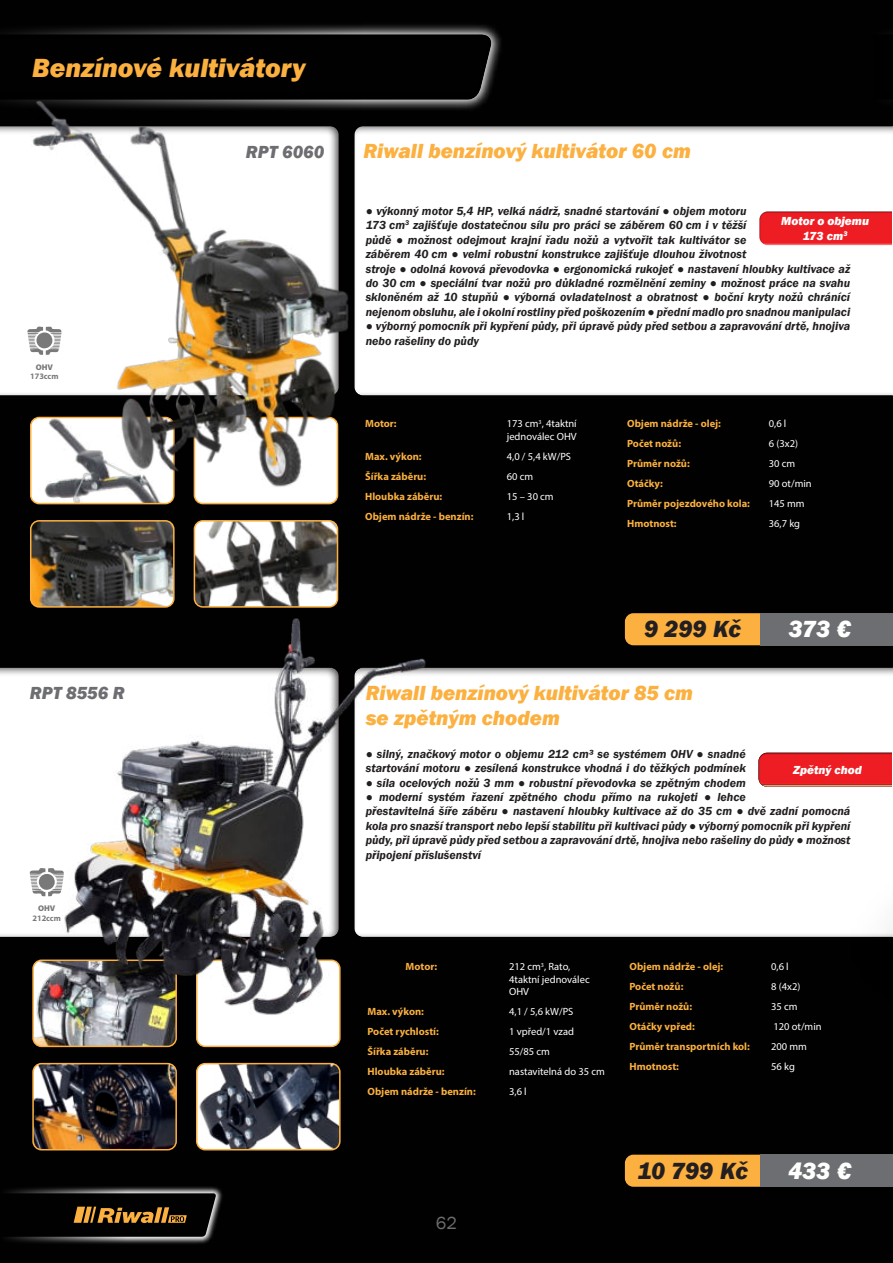
<style>
.page{position:relative;width:893px;height:1263px;background:#010101}
.page>*{position:absolute;margin:0;border:0;box-sizing:border-box;transform-origin:0 0}
.t1{font:italic 800 27px "Franklin Gothic";color:#fbb03f}
.t2{font:italic 800 24px "Franklin Gothic";color:#231f20}
.t3{font:italic 800 24px "Franklin Gothic";color:#fff}
.t4{font:italic 800 21px/25.2px "Franklin Gothic";color:#fbb03f}
.t5{font:italic 800 18px "Franklin Gothic";color:#6d6e71}
.t6{font:18px "Franklin Gothic";color:#6d6e71}
.t7{font:italic 600 12px/14.4px "Franklin Gothic";color:#231f20}
.t8{font:italic 800 12px/14.4px "Franklin Gothic";color:#fff;text-align:center}
.t9{font:700 10.5px "Myriad Pro";color:#fbb03f}
.t10{font:10.5px/12.6px "Myriad Pro";color:#fff}
.t11{font:700 8.25px "Myriad Pro";color:#7a797a}
.t12{font:900 8.25px "Myriad Pro";color:#7a797a}
</style>
<div class="page">
<svg style="left:427px;top:667px;width:465px;height:270px;background:#fbf3f3"></svg>
<div style="left:354px;top:126px;width:539px;height:271px;background:#fff"></div>
<div style="left:625px;top:613px;width:135px;height:32px;background:#fbb03f"></div>
<div style="left:760px;top:613px;width:133px;height:32px;background:#6d6e71"></div>
<div style="left:0;top:667px;width:341px;height:272px;background:#fff"></div>
<div style="left:0;top:126px;width:341px;height:271px;background:#fff"></div>
<div style="left:625px;top:1155px;width:135px;height:32px;background:#fbb03f"></div>
<div style="left:760px;top:1155px;width:133px;height:32px;background:#6d6e71"></div>
<hr style="left:892px;top:667px;width:1px;height:272px;background:#231f20">
<svg style="left:759px;top:126px;width:133px;height:269px"></svg>
<hr style="left:892px;top:126px;width:1px;height:271px;background:#231f20">
<svg style="left:6px;top:25px;width:495px;height:85px"></svg>
<div style="left:0;top:34px;width:492px;height:67px;background:#010101"></div>
<svg style="left:7px;top:1187px;width:215px;height:57px"></svg>
<svg style="left:7px;top:1193px;width:209px;height:44px"></svg>
<img style="left:31px;top:521px;width:142px;height:85px">
<div style="left:30px;top:520px;width:145px;height:88px;border:1px solid #fbb03f;border-radius:9px"></div>
<div style="left:194px;top:417px;width:143px;height:87px;background:#fff;border-radius:9px"></div>
<div style="left:194px;top:417px;width:144px;height:87px;border:1px solid #fbb03f;border-radius:9px"></div>
<img style="left:194px;top:521px;width:143px;height:69px">
<div style="left:194px;top:520px;width:144px;height:88px;border:1px solid #fbb03f;border-radius:9px"></div>
<img style="left:31px;top:492px;width:142px;height:12px">
<div style="left:30px;top:417px;width:145px;height:87px;border:1px solid #fbb03f;border-radius:9px"></div>
<img style="left:21px;top:99px;width:345px;height:393px">
<svg style="left:27px;top:326px;width:35px;height:29px"></svg>
<img style="left:33px;top:1063px;width:143px;height:87px">
<div style="left:32px;top:1063px;width:145px;height:87px;border:1px solid #fbb03f;border-radius:9px"></div>
<div style="left:197px;top:960px;width:143px;height:86px;background:#fff;border-radius:9px"></div>
<div style="left:196px;top:959px;width:145px;height:88px;border:1px solid #fbb03f;border-radius:9px"></div>
<img style="left:197px;top:1063px;width:143px;height:87px">
<div style="left:196px;top:1063px;width:145px;height:87px;border:1px solid #fbb03f;border-radius:9px"></div>
<img style="left:34px;top:961px;width:142px;height:85px">
<div style="left:32px;top:959px;width:145px;height:88px;border:1px solid #fbb03f;border-radius:9px"></div>
<img style="left:60px;top:590px;width:367px;height:428px">
<svg style="left:29px;top:868px;width:35px;height:28px"></svg>
<div style="left:836px;top:833px;width:57px;height:106px;background:#fff"></div>
<h1 class="t1" style="left:32px;top:50px;width:274px">Benzínové kultivátory</h1>
<p class="t12" style="left:36px;top:363px;width:19px">OHV</p>
<p class="t11" style="left:30px;top:372px;width:30px">173ccm</p>
<h3 class="t5" style="left:246px;top:140px;width:80px">RPT 6060</h3>
<h3 class="t5" style="left:30px;top:681px;width:96px">RPT 8556 R</h3>
<p class="t12" style="left:38px;top:904px;width:19px">OHV</p>
<p class="t11" style="left:32px;top:914px;width:30px">212ccm</p>
<h3 class="t4" style="left:363px;top:138px;width:329px">Riwall benzínový kultivátor 60 cm</h3>
<p class="t7" style="left:366px;top:204px;width:486px">● výkonný motor 5,4 HP, velká nádrž, snadné startování ● objem motoru<br>173 cm<sup>3</sup> zajišťuje dostatečnou sílu pro práci se záběrem 60 cm i v těžší<br>půdě ● možnost odejmout krajní řadu nožů a vytvořit tak kultivátor se<br>záběrem 40 cm ● velmi robustní konstrukce zajišťuje dlouhou životnost<br>stroje ● odolná kovová převodovka ● ergonomická rukojeť ● nastavení hloubky kultivace až do 30 cm ● speciální tvar nožů pro důkladné rozmělnění zeminy ● možnost práce na svahu skloněném až 10 stupňů ● výborná ovladatelnost a obratnost ● boční kryty nožů chránící nejenom obsluhu, ale i okolní rostliny před poškozením ● přední madlo pro snadnou manipulaci</p>
<p class="t7" style="left:366px;top:319px;width:486px">● výborný pomocník při kypření půdy, při úpravě půdy před setbou a zapravování drtě, hnojiva nebo rašeliny do půdy</p>
<p class="t8" style="left:781px;top:214px;width:89px">Motor o objemu<br>173 cm<sup>3</sup></p>
<p class="t9" style="left:365px;top:419px;width:33px">Motor:</p>
<p class="t10" style="left:507px;top:418px;width:71px">173 cm<sup>3</sup>, 4taktní jednoválec OHV</p>
<p class="t9" style="left:365px;top:451px;width:58px">Max. výkon:</p>
<p class="t10" style="left:507px;top:450px;width:66px">4,0 / 5,4 kW/PS</p>
<p class="t9" style="left:365px;top:471px;width:63px">Šířka záběru:</p>
<p class="t10" style="left:507px;top:470px;width:28px">60 cm</p>
<p class="t9" style="left:365px;top:491px;width:79px">Hloubka záběru:</p>
<p class="t10" style="left:507px;top:490px;width:48px">15 – 30 cm</p>
<p class="t9" style="left:365px;top:511px;width:110px">Objem nádrže - benzín:</p>
<p class="t10" style="left:507px;top:510px;width:19px">1,3 l</p>
<p class="t9" style="left:627px;top:419px;width:95px">Objem nádrže - olej:</p>
<p class="t10" style="left:769px;top:418px;width:19px">0,6 l</p>
<p class="t9" style="left:627px;top:439px;width:55px">Počet nožů:</p>
<p class="t10" style="left:769px;top:438px;width:31px">6 (3x2)</p>
<p class="t9" style="left:627px;top:458px;width:64px">Průměr nožů:</p>
<p class="t10" style="left:769px;top:458px;width:28px">30 cm</p>
<p class="t9" style="left:627px;top:478px;width:37px">Otáčky:</p>
<p class="t10" style="left:769px;top:477px;width:44px">90 ot/min</p>
<p class="t9" style="left:627px;top:498px;width:124px">Průměr pojezdového kola:</p>
<p class="t10" style="left:769px;top:497px;width:37px">145 mm</p>
<p class="t9" style="left:627px;top:518px;width:51px">Hmotnost:</p>
<p class="t10" style="left:769px;top:517px;width:33px">36,7 kg</p>
<h2 class="t2" style="left:644px;top:614px;width:98px">9 299 Kč</h2>
<h2 class="t3" style="left:788px;top:614px;width:64px">373 €</h2>
<h3 class="t4" style="left:366px;top:680px;width:329px">Riwall benzínový kultivátor 85 cm se zpětným chodem</h3>
<p class="t7" style="left:366px;top:747px;width:382px">● silný, značkový motor o objemu 212 cm³ se systémem OHV ● snadné startování motoru ● zesílená konstrukce vhodná i do těžkých podmínek</p>
<p class="t7" style="left:366px;top:775px;width:382px">● síla ocelových nožů 3 mm ● robustní převodovka se zpětným chodem</p>
<p class="t7" style="left:366px;top:790px;width:486px">● moderní systém řazení zpětného chodu přímo na rukojeti ● lehce<br>přestavitelná šíře záběru ● nastavení hloubky kultivace až do 35 cm ● dvě zadní pomocná kola pro snazší transport nebo lepší stabilitu při kultivaci půdy ● výborný pomocník při kypření půdy, při úpravě půdy před setbou a zapravování drtě, hnojiva nebo rašeliny do půdy ● možnost připojení příslušenství</p>
<p class="t8" style="left:793px;top:763px;width:70px">Zpětný chod</p>
<p class="t9" style="left:406px;top:961px;width:33px">Motor:</p>
<p class="t10" style="left:509px;top:961px;width:82px">212 cm<sup>3</sup>, Rato,<br>4taktní jednoválec<br>OHV</p>
<p class="t9" style="left:367px;top:1006px;width:58px">Max. výkon:</p>
<p class="t10" style="left:509px;top:1006px;width:66px">4,1 / 5,6 kW/PS</p>
<p class="t9" style="left:367px;top:1026px;width:73px">Počet rychlostí:</p>
<p class="t10" style="left:509px;top:1026px;width:66px">1 vpřed/1 vzad</p>
<p class="t9" style="left:367px;top:1046px;width:63px">Šířka záběru:</p>
<p class="t10" style="left:509px;top:1045px;width:42px">55/85 cm</p>
<p class="t9" style="left:367px;top:1066px;width:79px">Hloubka záběru:</p>
<p class="t10" style="left:509px;top:1065px;width:97px">nastavitelná do 35 cm</p>
<p class="t9" style="left:367px;top:1086px;width:110px">Objem nádrže - benzín:</p>
<p class="t10" style="left:509px;top:1085px;width:19px">3,6 l</p>
<h3 class="t6" style="left:436px;top:1212px;width:23px">62</h3>
<p class="t9" style="left:629px;top:961px;width:95px">Objem nádrže - olej:</p>
<p class="t10" style="left:771px;top:961px;width:19px">0,6 l</p>
<p class="t9" style="left:629px;top:981px;width:55px">Počet nožů:</p>
<p class="t10" style="left:771px;top:980px;width:31px">8 (4x2)</p>
<p class="t9" style="left:629px;top:1001px;width:64px">Průměr nožů:</p>
<p class="t10" style="left:771px;top:1000px;width:28px">35 cm</p>
<p class="t9" style="left:629px;top:1021px;width:67px">Otáčky vpřed:</p>
<p class="t10" style="left:773px;top:1020px;width:50px">120 ot/min</p>
<p class="t9" style="left:629px;top:1041px;width:122px">Průměr transportních kol:</p>
<p class="t10" style="left:771px;top:1040px;width:37px">200 mm</p>
<p class="t9" style="left:629px;top:1061px;width:51px">Hmotnost:</p>
<p class="t10" style="left:771px;top:1060px;width:25px">56 kg</p>
<h2 class="t2" style="left:637px;top:1155px;width:112px">10 799 Kč</h2>
<h2 class="t3" style="left:788px;top:1155px;width:64px">433 €</h2>
</div>
